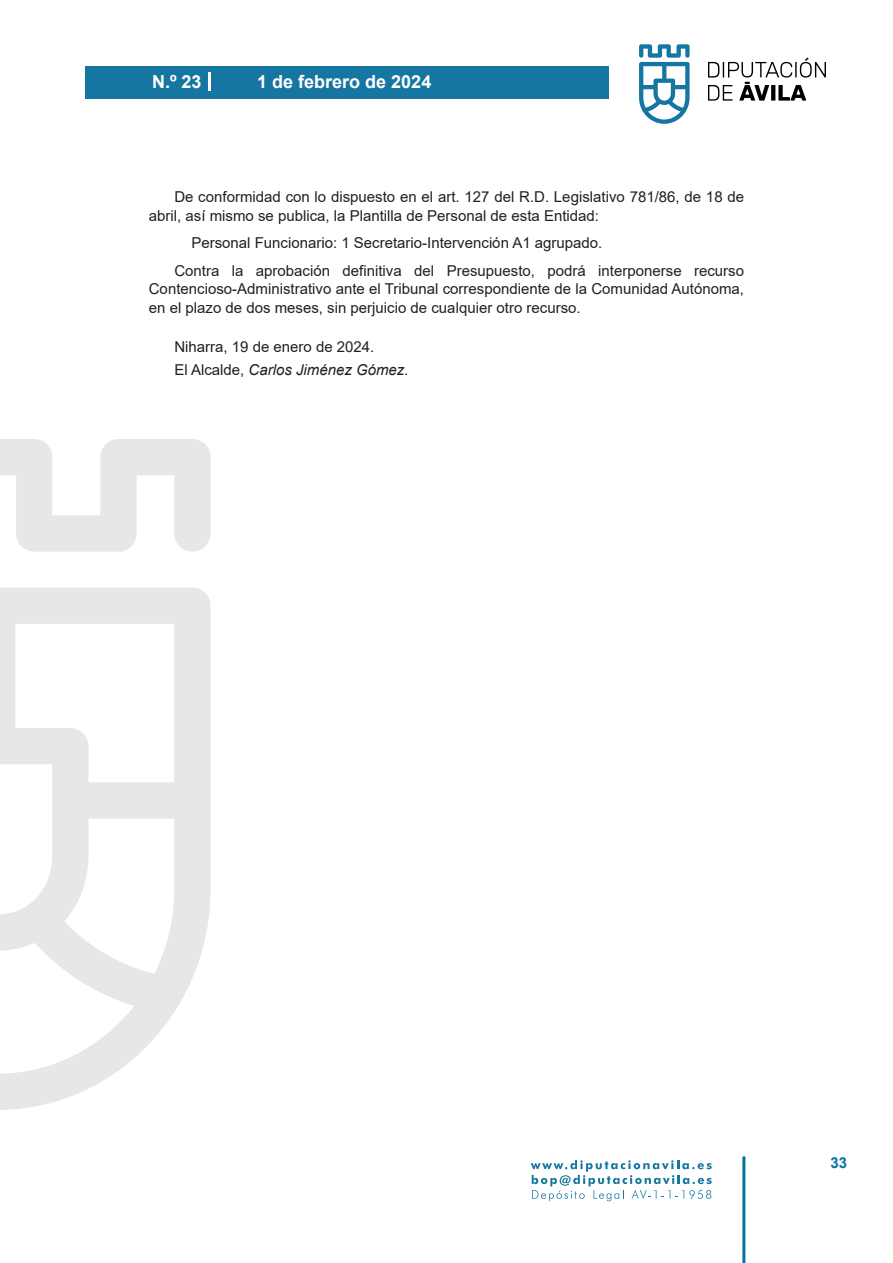
<style>
.page{position:relative;width:893px;height:1263px;background:#fff}
.page>*{position:absolute;margin:0;border:0;box-sizing:border-box;transform-origin:0 0}
.t1{font:700 18px "Arial";color:#fff}
.texto_normal{font:15px/18.8px "Arial";color:#231f20}
.firma{font:italic 15px "Arial";color:#231f20}
.fecha{font:15px "Arial";color:#231f20}
.t2{font:700 15px "Arial";color:#04739f}
.s1{font-style:normal}
</style>
<div class="page">
<svg style="left:531px;top:1160px;width:181px;height:41px"></svg>
<div style="left:85px;top:66px;width:523px;height:33px;background:#1676a2"></div>
<svg style="left:639px;top:44px;width:51px;height:80px"></svg>
<svg style="left:708px;top:58px;width:118px;height:43px"></svg>
<hr style="left:742px;top:1156px;width:3px;height:107px;background:#04739f">
<svg style="left:208px;top:72px;width:2px;height:18px"></svg>
<svg style="left:0;top:439px;width:211px;height:671px"></svg>
<p class="t1" style="left:152px;top:69px;width:51px">N.º 23</p>
<p class="t1" style="left:257px;top:69px;width:176px">1 de febrero de 2024</p>
<p class="texto_normal" style="left:149px;top:188px;width:597px;text-indent:26px">De conformidad con lo dispuesto en el art. 127 del R.D. Legislativo 781/86, de 18 de abril, así mismo se publica, la Plantilla de Personal de esta Entidad:</p>
<p class="texto_normal" style="left:191px;top:234px;width:413px">Personal Funcionario: 1 Secretario-Intervención A1 agrupado.</p>
<p class="texto_normal" style="left:149px;top:261px;width:597px;text-align:justify;text-indent:26px">Contra la aprobación definitiva del Presupuesto, podrá interponerse recurso Contencioso-Administrativo ante el Tribunal correspondiente de la Comunidad Autónoma, en el plazo de dos meses, sin perjuicio de cualquier otro recurso.</p>
<p class="fecha" style="left:174px;top:337px;width:202px">Niharra, 19 de enero de 2024.</p>
<p class="firma" style="left:174px;top:360px;width:236px"><span class="s1">El Alcalde,</span> Carlos Jiménez Gómez.</p>
<p class="t2" style="left:831px;top:1152px;width:18px">33</p>
</div>
